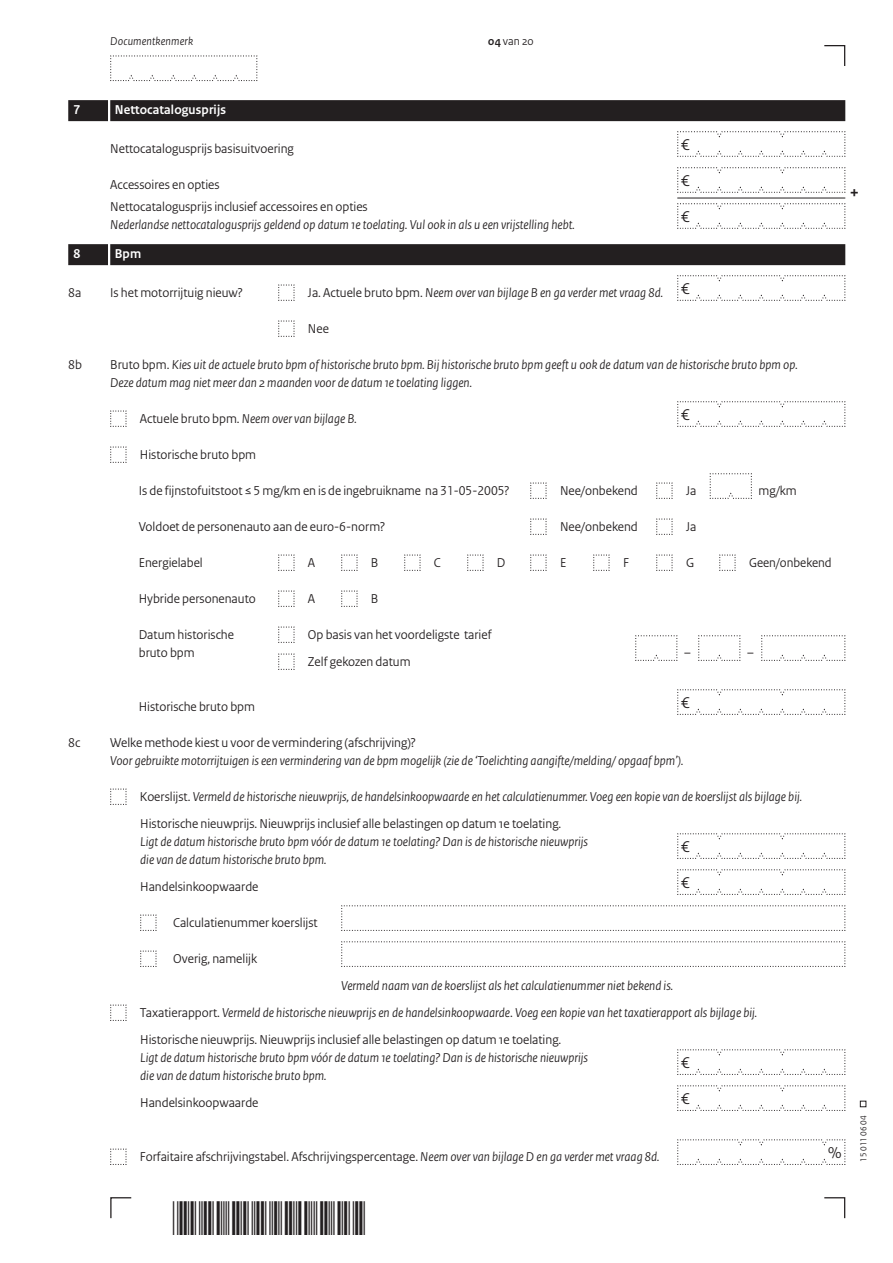
<style>
.page{position:relative;width:893px;height:1263px;background:#fff}
.page>*{position:absolute;margin:0;border:0;box-sizing:border-box;transform-origin:0 0}
.t1{font:700 18px "Rijksoverheid Sans Heading";color:#231f20}
.t2{font:16.5px "Rijksoverheid Sans Heading";color:#231f20}
.t3{font:italic 13.5px/18px "Rijksoverheid Sans Heading";color:#231f20}
.t4{font:13.5px "Rijksoverheid Sans Heading";color:#231f20}
.t5{font:700 13.5px "Rijksoverheid Sans Heading";letter-spacing:.01em;color:#fff}
.t6{font:italic 12px "Rijksoverheid Sans Heading";letter-spacing:.015em;color:#231f20}
.t7{font:12px "Rijksoverheid Sans Heading";color:#231f20}
.t8{font:9px "Rijksoverheid Sans Heading";color:#231f20}
.s1{font-weight:700}
.s2{font-style:normal}
.s3{font-style:italic}
</style>
<div class="page">
<svg style="left:824px;top:1197px;width:22px;height:22px"></svg>
<svg style="left:110px;top:1197px;width:22px;height:22px"></svg>
<svg style="left:824px;top:45px;width:22px;height:21px"></svg>
<svg style="left:860px;top:1101px;width:6px;height:6px"></svg>
<div style="left:110px;top:100px;width:735px;height:21px;background:#231f20"></div>
<div style="left:68px;top:100px;width:40px;height:21px;background:#231f20"></div>
<div style="left:110px;top:244px;width:735px;height:21px;background:#231f20"></div>
<div style="left:68px;top:244px;width:40px;height:21px;background:#231f20"></div>
<svg style="left:677px;top:131px;width:169px;height:26px"></svg>
<svg style="left:677px;top:167px;width:169px;height:26px"></svg>
<hr style="left:677px;top:198px;width:168px;height:1px;background:#231f20">
<svg style="left:677px;top:203px;width:169px;height:26px"></svg>
<svg style="left:278px;top:284px;width:17px;height:17px"></svg>
<svg style="left:677px;top:275px;width:169px;height:26px"></svg>
<svg style="left:278px;top:320px;width:17px;height:17px"></svg>
<svg style="left:110px;top:410px;width:17px;height:17px"></svg>
<svg style="left:677px;top:401px;width:169px;height:26px"></svg>
<svg style="left:110px;top:446px;width:17px;height:17px"></svg>
<svg style="left:530px;top:482px;width:17px;height:17px"></svg>
<svg style="left:656px;top:482px;width:17px;height:17px"></svg>
<svg style="left:709px;top:473px;width:43px;height:26px"></svg>
<svg style="left:530px;top:518px;width:17px;height:17px"></svg>
<svg style="left:656px;top:518px;width:17px;height:17px"></svg>
<svg style="left:278px;top:554px;width:17px;height:17px"></svg>
<svg style="left:341px;top:554px;width:17px;height:17px"></svg>
<svg style="left:404px;top:554px;width:17px;height:17px"></svg>
<svg style="left:467px;top:554px;width:17px;height:17px"></svg>
<svg style="left:530px;top:554px;width:17px;height:17px"></svg>
<svg style="left:593px;top:554px;width:17px;height:17px"></svg>
<svg style="left:656px;top:554px;width:17px;height:17px"></svg>
<svg style="left:719px;top:554px;width:17px;height:17px"></svg>
<svg style="left:278px;top:590px;width:17px;height:17px"></svg>
<svg style="left:341px;top:590px;width:17px;height:17px"></svg>
<svg style="left:278px;top:626px;width:17px;height:17px"></svg>
<svg style="left:278px;top:653px;width:17px;height:17px"></svg>
<svg style="left:635px;top:635px;width:43px;height:26px"></svg>
<svg style="left:698px;top:635px;width:43px;height:26px"></svg>
<svg style="left:761px;top:635px;width:85px;height:26px"></svg>
<svg style="left:677px;top:689px;width:169px;height:26px"></svg>
<svg style="left:110px;top:788px;width:17px;height:17px"></svg>
<svg style="left:677px;top:833px;width:169px;height:26px"></svg>
<svg style="left:677px;top:869px;width:169px;height:26px"></svg>
<svg style="left:140px;top:914px;width:17px;height:17px"></svg>
<svg style="left:341px;top:905px;width:505px;height:26px"></svg>
<svg style="left:140px;top:950px;width:17px;height:17px"></svg>
<svg style="left:341px;top:941px;width:505px;height:26px"></svg>
<svg style="left:110px;top:1004px;width:17px;height:17px"></svg>
<svg style="left:677px;top:1049px;width:169px;height:26px"></svg>
<svg style="left:677px;top:1085px;width:169px;height:26px"></svg>
<svg style="left:110px;top:1148px;width:17px;height:17px"></svg>
<svg style="left:677px;top:1139px;width:169px;height:26px"></svg>
<svg style="left:110px;top:55px;width:148px;height:26px"></svg>
<p class="t6" style="left:110px;top:34px;width:84px">Documentkenmerk</p>
<p class="t7" style="left:488px;top:34px;width:47px"><span class="s1">04</span> van 20</p>
<p class="t5" style="left:74px;top:102px;width:8px">7</p>
<p class="t5" style="left:115px;top:102px;width:113px">Nettocatalogusprijs</p>
<p class="t4" style="left:110px;top:141px;width:185px">Nettocatalogusprijs basisuitvoering</p>
<p class="t2" style="left:681px;top:135px;width:10px">€</p>
<p class="t4" style="left:110px;top:177px;width:111px">Accessoires en opties</p>
<p class="t2" style="left:681px;top:171px;width:10px">€</p>
<p class="t4" style="left:110px;top:199px;width:259px">Nettocatalogusprijs inclusief accessoires en opties</p>
<p class="t3" style="left:110px;top:216px;width:466px">Nederlandse nettocatalogusprijs geldend op datum 1e toelating. Vul ook in als u een vrijstelling hebt.</p>
<p class="t2" style="left:681px;top:207px;width:10px">€</p>
<p class="t5" style="left:73px;top:246px;width:8px">8</p>
<p class="t5" style="left:115px;top:246px;width:28px">Bpm</p>
<p class="t4" style="left:68px;top:285px;width:15px">8a</p>
<p class="t4" style="left:110px;top:285px;width:134px">Is het motorrijtuig nieuw?</p>
<p class="t3" style="left:308px;top:284px;width:383px"><span class="s2">Ja. Actuele bruto bpm.</span> Neem over van bijlage B en ga verder met vraag 8d. <sup>€</sup></p>
<p class="t4" style="left:308px;top:321px;width:22px">Nee</p>
<p class="t4" style="left:68px;top:357px;width:15px">8b</p>
<p class="t3" style="left:110px;top:356px;width:689px"><span class="s2">Bruto bpm.</span> Kies uit de actuele bruto bpm of historische bruto bpm. Bij historische bruto bpm geeft u ook de datum van de historische bruto bpm op.<br>Deze datum mag niet meer dan 2 maanden voor de datum 1e toelating liggen.</p>
<p class="t3" style="left:140px;top:410px;width:218px"><span class="s2">Actuele bruto bpm.</span> Neem over van bijlage B.</p>
<p class="t2" style="left:681px;top:405px;width:10px">€</p>
<p class="t4" style="left:140px;top:447px;width:118px">Historische bruto bpm</p>
<p class="t4" style="left:139px;top:483px;width:372px">Is de fijnstofuitstoot ≤5 mg/km en is de ingebruikname na 31-05-2005?</p>
<p class="t4" style="left:560px;top:483px;width:79px">Nee/onbekend</p>
<p class="t4" style="left:686px;top:483px;width:12px">Ja</p>
<p class="t4" style="left:758px;top:483px;width:40px">mg/km</p>
<p class="t4" style="left:139px;top:519px;width:248px">Voldoet de personenauto aan de euro-6-norm?</p>
<p class="t4" style="left:560px;top:519px;width:79px">Nee/onbekend</p>
<p class="t4" style="left:686px;top:519px;width:12px">Ja</p>
<p class="t4" style="left:139px;top:555px;width:66px">Energielabel</p>
<p class="t4" style="left:308px;top:555px;width:9px">A</p>
<p class="t4" style="left:371px;top:555px;width:9px">B</p>
<p class="t4" style="left:434px;top:555px;width:8px">C</p>
<p class="t4" style="left:497px;top:555px;width:10px">D</p>
<p class="t4" style="left:560px;top:555px;width:8px">E</p>
<p class="t4" style="left:623px;top:555px;width:7px">F</p>
<p class="t4" style="left:686px;top:555px;width:10px">G</p>
<p class="t4" style="left:749px;top:555px;width:84px">Geen/onbekend</p>
<p class="t4" style="left:139px;top:591px;width:119px">Hybride personenauto</p>
<p class="t4" style="left:308px;top:591px;width:9px">A</p>
<p class="t4" style="left:371px;top:591px;width:9px">B</p>
<p class="t4" style="left:139px;top:627px;width:97px">Datum historische</p>
<p class="t4" style="left:308px;top:627px;width:185px">Op basis van het voordeligste tarief</p>
<p class="t4" style="left:139px;top:645px;width:57px">bruto bpm</p>
<p class="t4" style="left:308px;top:654px;width:104px">Zelf gekozen datum</p>
<p class="t4" style="left:684px;top:645px;width:8px">–</p>
<p class="t4" style="left:747px;top:645px;width:8px">–</p>
<h1 class="t1" style="left:850px;top:182px;width:11px">+</h1>
<p class="t4" style="left:139px;top:699px;width:118px">Historische bruto bpm</p>
<p class="t2" style="left:681px;top:693px;width:10px">€</p>
<p class="t4" style="left:68px;top:735px;width:14px">8c</p>
<p class="t4" style="left:110px;top:735px;width:307px">Welke methode kiest u voor de vermindering (afschrijving)?</p>
<p class="t3" style="left:110px;top:752px;width:575px">Voor gebruikte motorrijtuigen is een vermindering van de bpm mogelijk (zie de ‘Toelichting aangifte/melding/ opgaaf bpm’).</p>
<p class="t3" style="left:140px;top:783px;width:664px;line-height:27px"><span class="s2">Koerslijst.</span> Vermeld de historische nieuwprijs, de handelsinkoopwaarde en het calculatienummer. Voeg een kopie van de koerslijst als bijlage bij.<br><span class="s2">Historische nieuwprijs. Nieuwprijs inclusief alle belastingen op datum 1e toelating.</span></p>
<p class="t3" style="left:140px;top:833px;width:449px">Ligt de datum historische bruto bpm vóór de datum 1e toelating? Dan is de historische nieuwprijs die van de datum historische bruto bpm.</p>
<p class="t2" style="left:681px;top:837px;width:10px">€</p>
<p class="t4" style="left:140px;top:879px;width:120px">Handelsinkoopwaarde</p>
<p class="t2" style="left:681px;top:873px;width:10px">€</p>
<p class="t4" style="left:173px;top:915px;width:146px">Calculatienummer koerslijst</p>
<p class="t4" style="left:173px;top:951px;width:85px">Overig, namelijk</p>
<p class="t3" style="left:140px;top:972px;width:619px;line-height:27px;text-indent:201px">Vermeld naam van de koerslijst als het calculatienummer niet bekend is.<br><span class="s2">Taxatierapport.</span> Vermeld de historische nieuwprijs en de handelsinkoopwaarde<span class="s2">.</span> Voeg een kopie van het taxatierapport als bijlage bij.<br><span class="s2">Historische nieuwprijs. Nieuwprijs inclusief alle belastingen op datum 1e toelating.</span></p>
<p class="t3" style="left:140px;top:1049px;width:449px">Ligt de datum historische bruto bpm vóór de datum 1e toelating? Dan is de historische nieuwprijs die van de datum historische bruto bpm.</p>
<p class="t2" style="left:681px;top:1053px;width:10px">€</p>
<p class="t4" style="left:140px;top:1095px;width:120px">Handelsinkoopwaarde</p>
<p class="t2" style="left:681px;top:1089px;width:10px">€</p>
<p class="t4" style="left:140px;top:1149px;width:521px">Forfaitaire afschrijvingstabel. Afschrijvingspercentage. <span class="s3">Neem over van bijlage D en ga verder met vraag 8d.</span></p>
<p class="t2" style="left:828px;top:1143px;width:15px">%</p>
<p class="t8" style="left:858px;top:1161px;width:47px;rotate:-90deg">15 011 06 04</p>
</div>
